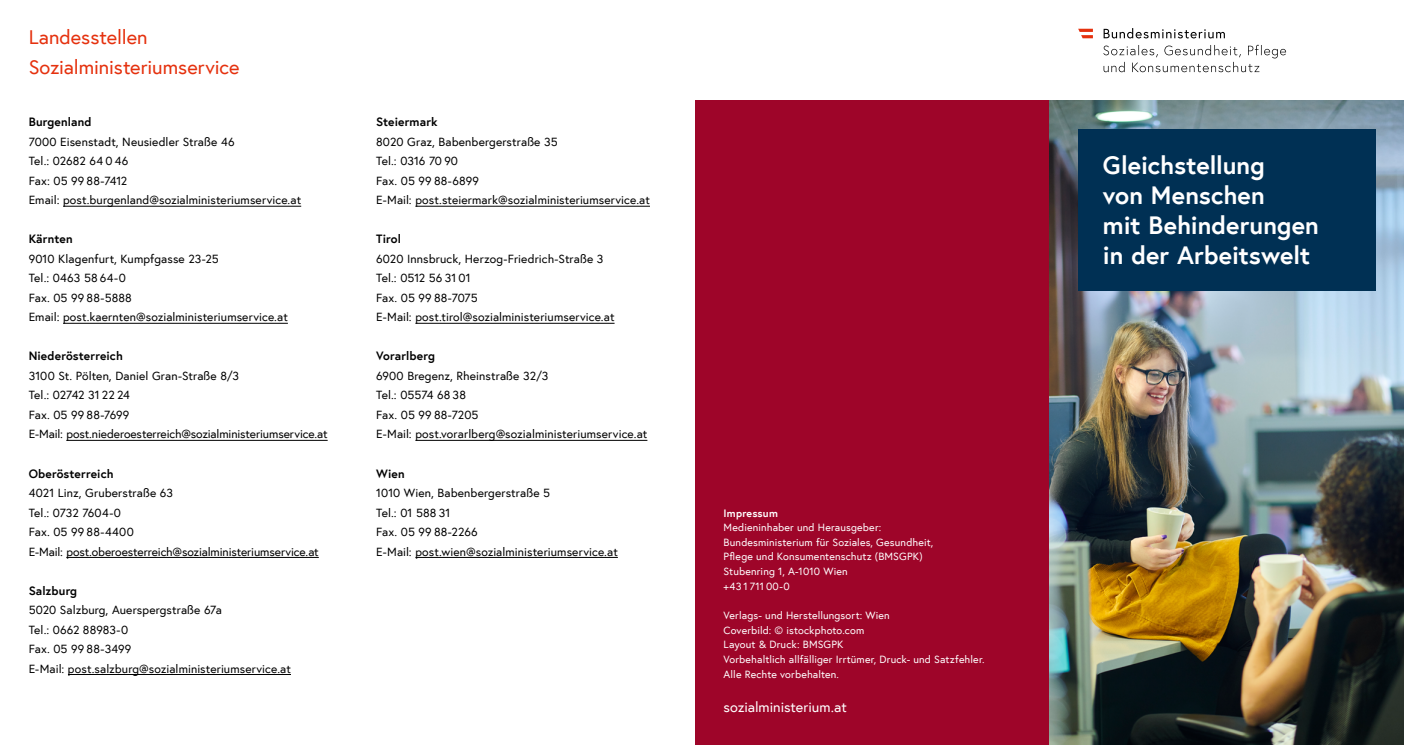
<style>
.page{position:relative;width:1404px;height:745px;background:#fff}
.page>*{position:absolute;margin:0;border:0;box-sizing:border-box;transform-origin:0 0}
.Cover_Titel{font:700 25px/30px "Europa Austria";color:#fff}
.h1_ohne_Nummerierung{font:20px/30px "Europa Austria";letter-spacing:-.005em;color:#e5310e}
.Cover_p_Rückseite{font:14.38px "Europa Austria";letter-spacing:-.005em;color:#fff}
.p{font:12px "Europa Austria";letter-spacing:.01em;color:#000}
.p_Abstand_danach{font:12px "Europa Austria";letter-spacing:.005em;color:#000}
.p-2{font:700 12px "Europa Austria";letter-spacing:.01em;color:#000}
.p_Impressum{font:10.62px/14.6px "Europa Austria";letter-spacing:.015em;color:#fff}
.h_Impressum{font:700 10.62px "Europa Austria";letter-spacing:.015em;color:#fff}
</style>
<div class="page">
<div style="left:694px;top:101px;width:355px;height:643px;background:#9e0529"></div>
<img style="left:1049px;top:101px;width:354px;height:643px">
<svg style="left:1103px;top:45px;width:182px;height:27px"></svg>
<svg style="left:1103px;top:28px;width:121px;height:10px"></svg>
<svg style="left:1078px;top:29px;width:14px;height:9px"></svg>
<div style="left:1078px;top:130px;width:296px;height:160px;background:#003054"></div>
<hr style="left:415px;top:206px;width:235px;height:1px;background:#000">
<hr style="left:415px;top:323px;width:199px;height:1px;background:#000">
<hr style="left:415px;top:440px;width:232px;height:1px;background:#000">
<hr style="left:415px;top:557px;width:203px;height:1px;background:#000">
<hr style="left:63px;top:206px;width:238px;height:1px;background:#000">
<hr style="left:63px;top:323px;width:225px;height:1px;background:#000">
<hr style="left:66px;top:440px;width:261px;height:1px;background:#000">
<hr style="left:66px;top:557px;width:253px;height:1px;background:#000">
<hr style="left:68px;top:673px;width:223px;height:1px;background:#000">
<h1 class="h1_ohne_Nummerierung" style="left:29px;top:22px;width:212px">Landesstellen<br>Sozialministeriumservice</h1>
<p class="p-2" style="left:29px;top:114px;width:64px">Burgenland</p>
<p class="p" style="left:29px;top:134px;width:207px">7000 Eisenstadt, Neusiedler Straße 46</p>
<p class="p" style="left:29px;top:153px;width:101px">Tel.: 02682 64 0 46</p>
<p class="p" style="left:29px;top:173px;width:100px">Fax: 05 99 88-7412</p>
<p class="p_Abstand_danach" style="left:29px;top:192px;width:274px">Email: post.burgenland@sozialministeriumservice.at</p>
<p class="p-2" style="left:29px;top:231px;width:45px">Kärnten</p>
<p class="p" style="left:29px;top:251px;width:191px">9010 Klagenfurt, Kumpfgasse 23-25</p>
<p class="p" style="left:29px;top:270px;width:99px">Tel.: 0463 58 64-0</p>
<p class="p" style="left:29px;top:290px;width:105px">Fax. 05 99 88-5888</p>
<p class="p_Abstand_danach" style="left:29px;top:309px;width:261px">Email: post.kaernten@sozialministeriumservice.at</p>
<p class="p-2" style="left:29px;top:348px;width:95px">Niederösterreich</p>
<p class="p" style="left:29px;top:368px;width:212px">3100 St. Pölten, Daniel Gran-Straße 8/3</p>
<p class="p" style="left:29px;top:387px;width:103px">Tel.: 02742 31 22 24</p>
<p class="p" style="left:29px;top:407px;width:102px">Fax. 05 99 88-7699</p>
<p class="p_Abstand_danach" style="left:29px;top:426px;width:300px">E-Mail: post.niederoesterreich@sozialministeriumservice.at</p>
<p class="p-2" style="left:29px;top:465px;width:86px">Oberösterreich</p>
<p class="p" style="left:29px;top:485px;width:146px">4021 Linz, Gruberstraße 63</p>
<p class="p" style="left:29px;top:504px;width:94px">Tel.: 0732 7604-0</p>
<p class="p" style="left:29px;top:524px;width:106px">Fax. 05 99 88-4400</p>
<p class="p_Abstand_danach" style="left:29px;top:543px;width:291px">E-Mail: post.oberoesterreich@sozialministeriumservice.at</p>
<p class="p-2" style="left:29px;top:581px;width:50px">Salzburg</p>
<p class="p" style="left:29px;top:601px;width:195px">5020 Salzburg, Auerspergstraße 67a</p>
<p class="p" style="left:29px;top:621px;width:101px">Tel.: 0662 88983-0</p>
<p class="p" style="left:29px;top:640px;width:104px">Fax. 05 99 88-3499</p>
<p class="p_Abstand_danach" style="left:29px;top:660px;width:264px">E-Mail: post.salzburg@sozialministeriumservice.at</p>
<p class="p-2" style="left:376px;top:114px;width:63px">Steiermark</p>
<p class="p" style="left:376px;top:134px;width:183px">8020 Graz, Babenbergerstraße 35</p>
<p class="p" style="left:376px;top:153px;width:83px">Tel.: 0316 70 90</p>
<p class="p" style="left:376px;top:173px;width:104px">Fax. 05 99 88-6899</p>
<p class="p_Abstand_danach" style="left:376px;top:192px;width:275px">E-Mail: post.steiermark@sozialministeriumservice.at</p>
<p class="p-2" style="left:376px;top:231px;width:26px">Tirol</p>
<p class="p" style="left:376px;top:251px;width:229px">6020 Innsbruck, Herzog-Friedrich-Straße 3</p>
<p class="p" style="left:376px;top:270px;width:96px">Tel.: 0512 56 31 01</p>
<p class="p" style="left:376px;top:290px;width:103px">Fax. 05 99 88-7075</p>
<p class="p_Abstand_danach" style="left:376px;top:309px;width:240px">E-Mail: post.tirol@sozialministeriumservice.at</p>
<p class="p-2" style="left:376px;top:348px;width:60px">Vorarlberg</p>
<p class="p" style="left:376px;top:368px;width:174px">6900 Bregenz, Rheinstraße 32/3</p>
<p class="p" style="left:376px;top:387px;width:91px">Tel.: 05574 68 38</p>
<p class="p" style="left:376px;top:407px;width:104px">Fax. 05 99 88-7205</p>
<p class="p_Abstand_danach" style="left:376px;top:426px;width:273px">E-Mail: post.vorarlberg@sozialministeriumservice.at</p>
<p class="p-2" style="left:376px;top:465px;width:30px">Wien</p>
<p class="p" style="left:376px;top:485px;width:175px">1010 Wien, Babenbergerstraße 5</p>
<p class="p" style="left:376px;top:504px;width:76px">Tel.: 01 588 31</p>
<p class="p" style="left:376px;top:524px;width:103px">Fax. 05 99 88-2266</p>
<p class="p" style="left:376px;top:543px;width:243px">E-Mail: post.wien@sozialministeriumservice.at</p>
<h1 class="h_Impressum" style="left:723px;top:505px;width:56px">Impressum</h1>
<p class="p_Impressum" style="left:723px;top:519px;width:159px">Medieninhaber und Herausgeber:</p>
<p class="p_Impressum" style="left:723px;top:534px;width:211px">Bundesministerium für Soziales, Gesundheit,<br>Pflege und Konsumentenschutz (BMSGPK)</p>
<p class="p_Impressum" style="left:723px;top:563px;width:125px">Stubenring 1, A-1010 Wien</p>
<p class="p_Impressum" style="left:723px;top:578px;width:68px">+43 1 711 00-0</p>
<p class="p_Impressum" style="left:723px;top:607px;width:168px">Verlags- und Herstellungsort: Wien</p>
<p class="p_Impressum" style="left:723px;top:622px;width:142px">Coverbild: © istockphoto.com</p>
<p class="p_Impressum" style="left:723px;top:636px;width:121px">Layout &amp; Druck: BMSGPK</p>
<p class="p_Impressum" style="left:723px;top:651px;width:262px">Vorbehaltlich allfälliger Irrtümer, Druck- und Satzfehler.<br>Alle Rechte vorbehalten.</p>
<p class="Cover_p_Rückseite" style="left:723px;top:697px;width:125px">sozialministerium.at</p>
<p class="Cover_Titel" style="left:1102px;top:149px;width:217px">Gleichstellung<br>von Menschen<br>mit Behinderungen in der Arbeitswelt</p>
</div>
